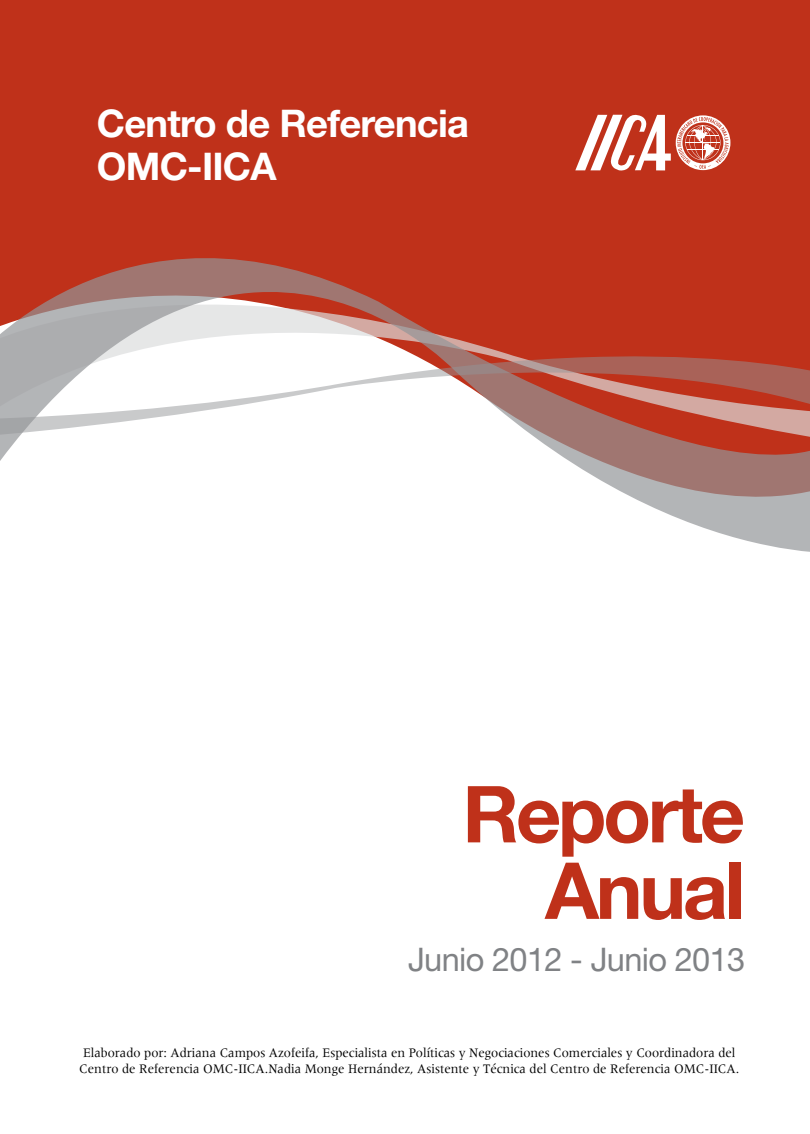
<style>
.page{position:relative;width:810px;height:1134px;background:#fff}
.page>*{position:absolute;margin:0;border:0;box-sizing:border-box;transform-origin:0 0}
.t1{font:700 78.75px/76.5px "Helvetica Neue";letter-spacing:-.04em;color:#bf311a;text-align:right}
.t2{font:700 38.1px/43px "Helvetica Neue";letter-spacing:-.02em;color:#fff}
.t3{font:32.55px "Helvetica Neue";letter-spacing:-.02em;color:#808285}
.t4{font:13.5px/15.5px "Meridien";color:#000;scale:.95 1}
</style>
<div class="page">
<div style="left:0;top:0;width:810px;height:257px;background:#bf311a"></div>
<svg style="left:575px;top:115px;width:155px;height:56px"></svg>
<svg style="left:0;top:257px;width:810px;height:295px"></svg>
<h2 class="t2" style="left:97px;top:101px;width:374px">Centro de Referencia<br>OMC-IICA</h2>
<h1 class="t1" style="left:462px;top:774px;width:284px">Reporte<br>Anual</h1>
<h3 class="t3" style="left:408px;top:940px;width:339px">Junio 2012 - Junio 2013</h3>
<p class="t4" style="left:79px;top:1045px;width:696px">Elaborado por: Adriana Campos Azofeifa, Especialista en Políticas y Negociaciones Comerciales y Coordinadora del<br>Centro de Referencia OMC-IICA.Nadia Monge Hernández, Asistente y Técnica del Centro de Referencia OMC-IICA.</p>
</div>
